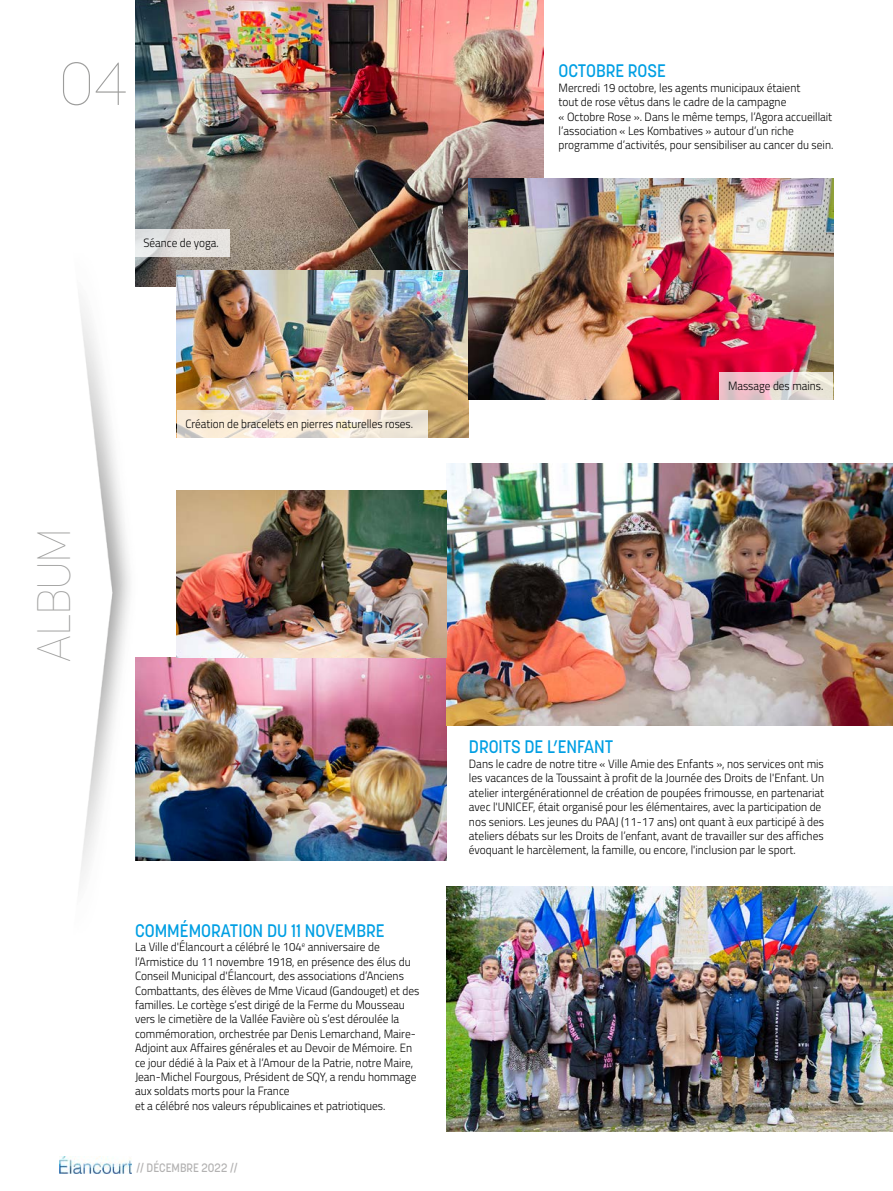
<style>
.page{position:relative;width:893px;height:1191px;background:#fff}
.page>*{position:absolute;margin:0;border:0;box-sizing:border-box;transform-origin:0 0}
.t1{font:100 60px "Korolev";color:#9d9d9c;scale:.95 1}
.t2{font:100 46.5px "Korolev";color:#9d9d9c;scale:.95 1}
.t3{font:500 18px "Korolev";color:#009fe3;scale:.95 1}
.t4{font:500 12.15px "Korolev";color:#b3b2b2;scale:.95 1}
.t5{font:300 12px/14.4px "Cairo";color:#000;scale:.95 1}
.t6{font:300 12px "Cairo";color:#000;scale:.94 1}
</style>
<div class="page">
<img style="left:80px;top:286px;width:61px;height:596px">
<img style="left:60px;top:1157px;width:72px;height:16px">
<img style="left:135px;top:0;width:408px;height:286px">
<img style="left:177px;top:270px;width:292px;height:167px">
<img style="left:469px;top:178px;width:364px;height:221px">
<img style="left:135px;top:657px;width:311px;height:203px">
<img style="left:446px;top:463px;width:447px;height:262px">
<img style="left:177px;top:490px;width:269px;height:168px">
<img style="left:446px;top:887px;width:447px;height:244px">
<svg style="left:135px;top:229px;width:95px;height:27px;background:#e3e2e0"></svg>
<svg style="left:177px;top:410px;width:251px;height:27px;background:#f3e7d8"></svg>
<svg style="left:719px;top:372px;width:114px;height:27px;background:#e8ced0"></svg>
<h1 class="t1" style="left:60px;top:46px;width:74px">04</h1>
<p class="t6" style="left:144px;top:234px;width:82px">Séance de yoga.</p>
<h3 class="t3" style="left:558px;top:60px;width:115px">OCTOBRE ROSE</h3>
<p class="t5" style="left:558px;top:80px;width:291px">Mercredi 19 octobre, les agents municipaux étaient<br>tout de rose vêtus dans le cadre de la campagne<br>« Octobre Rose ». Dans le même temps, l’Agora accueillait l’association « Les Kombatives » autour d’un riche programme d’activités, pour sensibiliser au cancer du sein.</p>
<h2 class="t2" style="left:24px;top:662px;width:141px;rotate:-90deg">ALBUM</h2>
<p class="t6" style="left:185px;top:415px;width:244px">Création de bracelets en pierres naturelles roses.</p>
<p class="t6" style="left:728px;top:377px;width:103px">Massage des mains.</p>
<h3 class="t3" style="left:135px;top:919px;width:264px">COMMÉMORATION DU 11 NOVEMBRE</h3>
<p class="t5" style="left:135px;top:940px;width:301px">La Ville d'Élancourt a célébré le 104<sup>e</sup> anniversaire de l’Armistice du 11 novembre 1918, en présence des élus du Conseil Municipal d'Élancourt, des associations d’Anciens Combattants, des élèves de Mme Vicaud (Gandouget) et des familles. Le cortège s’est dirigé de la Ferme du Mousseau vers le cimetière de la Vallée Favière où s’est déroulée la commémoration, orchestrée par Denis Lemarchand, Maire-Adjoint aux Affaires générales et au Devoir de Mémoire. En ce jour dédié à la Paix et à l’Amour de la Patrie, notre Maire, Jean-Michel Fourgous, Président de SQY, a rendu hommage aux soldats morts pour la France<br>et a célébré nos valeurs républicaines et patriotiques.</p>
<p class="t4" style="left:136px;top:1160px;width:108px">// DÉCEMBRE 2022 //</p>
<h3 class="t3" style="left:469px;top:735px;width:154px">DROITS DE L’ENFANT</h3>
<p class="t5" style="left:469px;top:756px;width:376px">Dans le cadre de notre titre « Ville Amie des Enfants », nos services ont mis les vacances de la Toussaint à profit de la Journée des Droits de l'Enfant. Un atelier intergénérationnel de création de poupées frimousse, en partenariat avec l'UNICEF, était organisé pour les élémentaires, avec la participation de nos seniors. Les jeunes du PAAJ (11-17 ans) ont quant à eux participé à des ateliers débats sur les Droits de l’enfant, avant de travailler sur des affiches évoquant le harcèlement, la famille, ou encore, l'inclusion par le sport.</p>
</div>
